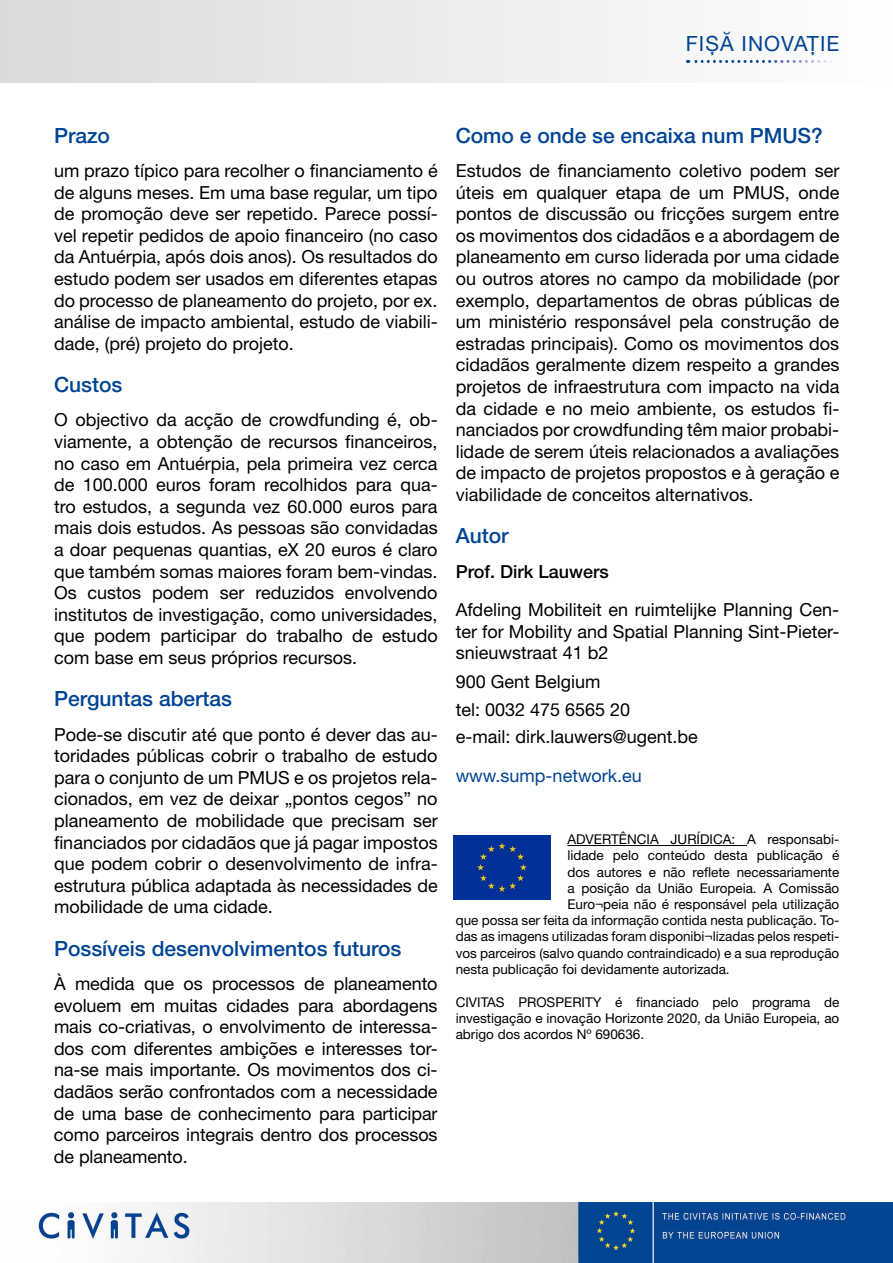
<style>
.page{position:relative;width:893px;height:1263px;background:#fff}
.page>*{position:absolute;margin:0;border:0;box-sizing:border-box;transform-origin:0 0}
.t1{font:500 21px "Helvetica Neue LT Pro";color:#004494}
.t2{font:21px "Helvetica Neue LT Pro";letter-spacing:.05em;color:#004494}
.t3{font:18px/21.6px "Helvetica Neue LT Pro";color:#000;text-align:justify}
.t4{font:18px "Helvetica Neue LT Pro";color:#004494}
.t5{font:500 18px "Helvetica Neue LT Pro";color:#000}
.t6{font:13.5px/16.2px "Helvetica Neue LT Pro";color:#000;text-align:justify}
</style>
<div class="page">
<img style="left:37px;top:1203px;width:856px;height:60px">
<div style="left:0;top:0;width:893px;height:82px;background:linear-gradient(to right,#d9dadb,#fefefe)"></div>
<svg style="left:687px;top:60px;width:144px;height:3px"></svg>
<img style="left:454px;top:836px;width:96px;height:64px">
<hr style="left:567px;top:845px;width:180px;height:1px;background:#000">
<p class="t2" style="left:686px;top:31px;width:155px">Fișă inovație</p>
<p class="t1" style="left:54px;top:123px;width:58px">Prazo</p>
<p class="t3" style="left:54px;top:159px;width:385px">um prazo típico para recolher o financiamento é de alguns meses. Em uma base regular, um tipo de promoção deve ser repetido. Parece possí&shy;vel repetir pedidos de apoio financeiro (no caso da Antuérpia, após dois anos). Os resultados do estudo podem ser usados em diferentes etapas do processo de planeamento do projeto, por ex. análise de impacto ambiental, estudo de viabili&shy;dade, (pré) projeto do projeto.</p>
<p class="t1" style="left:54px;top:372px;width:70px">Custos</p>
<p class="t3" style="left:54px;top:409px;width:385px">O objectivo da acção de crowdfunding é, ob&shy;viamente, a obtenção de recursos financeiros, no caso em Antuérpia, pela primeira vez cerca de 100.000 euros foram recolhidos para qua&shy;tro estudos, a segunda vez 60.000 euros para mais dois estudos. As pessoas são convidadas a doar pequenas quantias, eX 20 euros é claro que também somas maiores foram bem-vindas.<br>Os custos podem ser reduzidos envolvendo institutos de investigação, como universidades, que podem participar do trabalho de estudo com base em seus próprios recursos.</p>
<p class="t1" style="left:54px;top:686px;width:180px">Perguntas abertas</p>
<p class="t3" style="left:54px;top:723px;width:385px">Pode-se discutir até que ponto é dever das au&shy;toridades públicas cobrir o trabalho de estudo para o conjunto de um PMUS e os projetos rela&shy;cionados, em vez de deixar „pontos cegos” no planeamento de mobilidade que precisam ser financiados por cidadãos que já pagar impostos que podem cobrir o desenvolvimento de infra&shy;estrutura pública adaptada às necessidades de mobilidade de uma cidade.</p>
<p class="t1" style="left:54px;top:935px;width:349px">Possíveis desenvolvimentos futuros</p>
<p class="t3" style="left:54px;top:972px;width:385px">À medida que os processos de planeamento evoluem em muitas cidades para abordagens mais co-criativas, o envolvimento de interessa&shy;dos com diferentes ambições e interesses tor&shy;na-se mais importante. Os movimentos dos ci&shy;dadãos serão confrontados com a necessidade de uma base de conhecimento para participar como parceiros integrais dentro dos processos de planeamento.</p>
<p class="t1" style="left:456px;top:123px;width:369px">Como e onde se encaixa num PMUS?</p>
<p class="t3" style="left:456px;top:159px;width:385px">Estudos de financiamento coletivo podem ser úteis em qualquer etapa de um PMUS, onde pontos de discussão ou fricções surgem entre os movimentos dos cidadãos e a abordagem de planeamento em curso liderada por uma cidade ou outros atores no campo da mobilidade (por exemplo, departamentos de obras públicas de um ministério responsável pela construção de estradas principais). Como os movimentos dos cidadãos geralmente dizem respeito a grandes projetos de infraestrutura com impacto na vida da cidade e no meio ambiente, os estudos fi&shy;nanciados por crowdfunding têm maior probabi&shy;lidade de serem úteis relacionados a avaliações de impacto de projetos propostos e à geração e viabilidade de conceitos alternativos.</p>
<p class="t1" style="left:456px;top:523px;width:54px">Autor</p>
<p class="t5" style="left:456px;top:560px;width:155px">Prof. Dirk Lauwers</p>
<p class="t3" style="left:456px;top:599px;width:385px">Afdeling Mobiliteit en ruimtelijke Planning Cen&shy;ter for Mobility and Spatial Planning Sint-Pieter&shy;snieuwstraat 41 b2</p>
<p class="t3" style="left:456px;top:668px;width:244px;line-height:27.5px;text-align:left">900 Gent Belgium<br>tel: 0032 475 6565 20<br>e-mail: dirk.lauwers@ugent.be</p>
<p class="t4" style="left:456px;top:765px;width:188px">www.sump-network.eu</p>
<p class="t6" style="left:567px;top:831px;width:273px">Advertênc ia Jurídica: A responsabi-</p>
<p class="t6" style="left:567px;top:847px;width:273px">lidade pelo conteúdo desta publicação é</p>
<p class="t6" style="left:567px;top:863px;width:273px">dos autores e não reflete necessariamente</p>
<p class="t6" style="left:567px;top:880px;width:273px">a posição da União Europeia. A Comissão</p>
<p class="t6" style="left:567px;top:896px;width:273px">Euro¬peia não é responsável pela utilização</p>
<p class="t6" style="left:456px;top:912px;width:385px">que possa ser feita da informação contida nesta publicação. To-</p>
<p class="t6" style="left:456px;top:928px;width:385px">das as imagens utilizadas foram disponibi¬lizadas pelos respeti-</p>
<p class="t6" style="left:456px;top:944px;width:385px">vos parceiros (salvo quando contraindicado) e a sua reprodução</p>
<p class="t6" style="left:456px;top:961px;width:276px">nesta publicação foi devidamente autorizada.</p>
<p class="t6" style="left:456px;top:994px;width:17px">CIVITA</p>
<p class="t6" style="left:456px;top:994px;width:385px;text-indent:40px">S PROSPERITY é financiado pelo programa de investigação e inovação Horizonte 2020, da União Europeia, ao abrigo dos acordos Nº 690636.</p>
</div>
